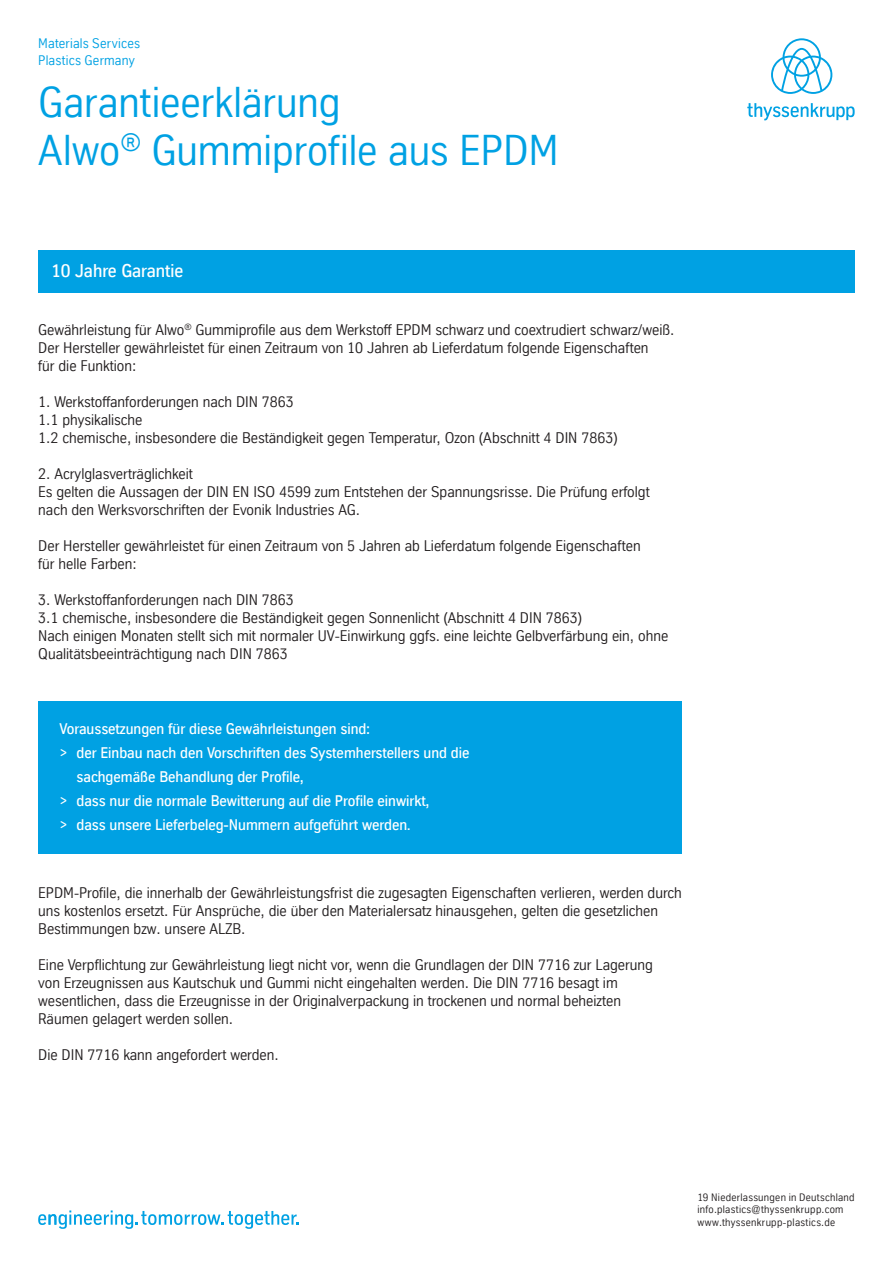
<style>
.page{position:relative;width:893px;height:1263px;background:#fff}
.page>*{position:absolute;margin:0;border:0;box-sizing:border-box;transform-origin:0 0}
.t1{font:42px/48px "TK Type";color:#00a1e3}
.t2{font:500 18px "TK Type";color:#fff}
.t3{font:15px/18px "TK Type";color:#231f20}
.t4{font:500 15px "TK Type";color:#fff}
.t5{font:13.5px/16.5px "TK Type";letter-spacing:.015em;color:#00a1e3}
.t6{font:10.5px/12.6px "TK Type";letter-spacing:.025em;color:#231f20}
</style>
<div class="page">
<svg style="left:38px;top:1210px;width:261px;height:19px"></svg>
<svg style="left:771px;top:38px;width:61px;height:56px"></svg>
<svg style="left:747px;top:103px;width:108px;height:17px"></svg>
<div style="left:38px;top:701px;width:644px;height:152px;background:#00a1e3"></div>
<div style="left:38px;top:251px;width:817px;height:42px;background:#00a1e3"></div>
<p class="t5" style="left:38px;top:35px;width:103px">Materials Services<br>Plastics Germany</p>
<h1 class="t1" style="left:38px;top:78px;width:522px">Garantieerklärung<br>Alwo<sup>®</sup> Gummiprofile aus EPDM</h1>
<p class="t2" style="left:51px;top:260px;width:134px">10 Jahre Garantie</p>
<p class="t3" style="left:38px;top:320px;width:638px">Gewährleistung für Alwo<sup>®</sup> Gummiprofile aus dem Werkstoff EPDM schwarz und coextrudiert schwarz/weiß.<br>Der Hersteller gewährleistet für einen Zeitraum von 10 Jahren ab Lieferdatum folgende Eigenschaften<br>für die Funktion:</p>
<p class="t3" style="left:38px;top:392px;width:581px">1. Werkstoffanforderungen nach DIN 7863<br>1.1 physikalische<br>1.2 chemische, insbesondere die Beständigkeit gegen Temperatur, Ozon (Abschnitt 4 DIN 7863)</p>
<p class="t3" style="left:38px;top:464px;width:613px">2. Acrylglasverträglichkeit<br>Es gelten die Aussagen der DIN EN ISO 4599 zum Entstehen der Spannungsrisse. Die Prüfung erfolgt nach den Werksvorschriften der Evonik Industries AG.</p>
<p class="t3" style="left:38px;top:536px;width:604px">Der Hersteller gewährleistet für einen Zeitraum von 5 Jahren ab Lieferdatum folgende Eigenschaften für helle Farben:</p>
<p class="t3" style="left:38px;top:590px;width:631px">3. Werkstoffanforderungen nach DIN 7863<br>3.1 chemische, insbesondere die Beständigkeit gegen Sonnenlicht (Abschnitt 4 DIN 7863)<br>Nach einigen Monaten stellt sich mit normaler UV-Einwirkung ggfs. eine leichte Gelbverfärbung ein, ohne Qualitätsbeeinträchtigung nach DIN 7863</p>
<p class="t4" style="left:60px;top:720px;width:312px">Voraussetzungen für diese Gewährleistungen sind:</p>
<p class="t4" style="left:60px;top:744px;width:411px">&gt; der Einbau nach den Vorschriften des Systemherstellers und die</p>
<p class="t4" style="left:77px;top:768px;width:229px">sachgemäße Behandlung der Profile,</p>
<p class="t4" style="left:60px;top:792px;width:371px">&gt; dass nur die normale Bewitterung auf die Profile einwirkt,</p>
<p class="t4" style="left:60px;top:816px;width:353px">&gt; dass unsere Lieferbeleg-Nummern aufgeführt werden.</p>
<p class="t3" style="left:38px;top:884px;width:645px">EPDM-Profile, die innerhalb der Gewährleistungsfrist die zugesagten Eigenschaften verlieren, werden durch uns kostenlos ersetzt. Für Ansprüche, die über den Materialersatz hinausgehen, gelten die gesetzlichen<br>Bestimmungen bzw. unsere ALZB.</p>
<p class="t3" style="left:38px;top:956px;width:616px">Eine Verpflichtung zur Gewährleistung liegt nicht vor, wenn die Grundlagen der DIN 7716 zur Lagerung von Erzeugnissen aus Kautschuk und Gummi nicht eingehalten werden. Die DIN 7716 besagt im wesentlichen, dass die Erzeugnisse in der Originalverpackung in trockenen und normal beheizten Räumen gelagert werden sollen.</p>
<p class="t3" style="left:38px;top:1046px;width:242px">Die DIN 7716 kann angefordert werden.</p>
<p class="t6" style="left:697px;top:1190px;width:159px">19 Niederlassungen in Deutschland info.plastics@thyssenkrupp.com www.thyssenkrupp-plastics.de</p>
</div>
